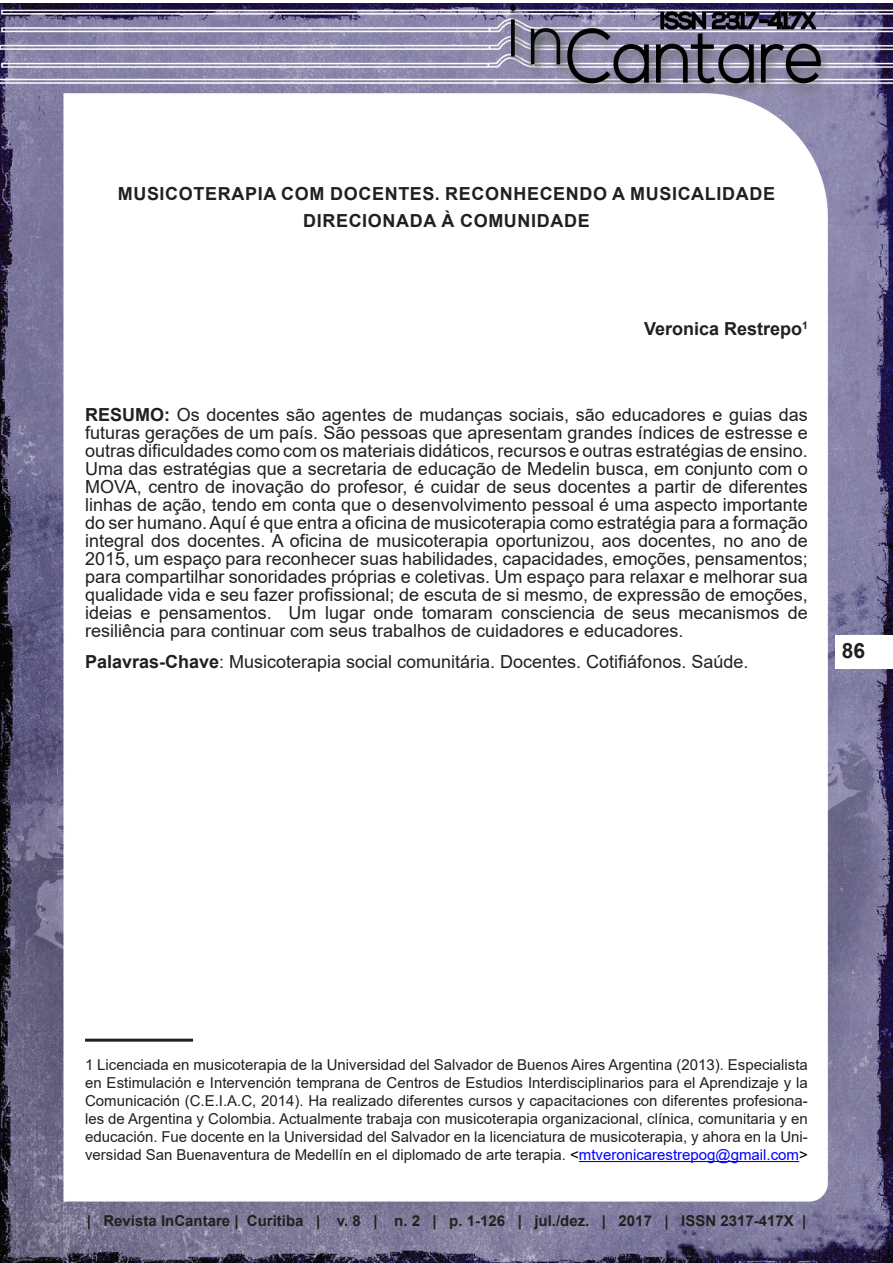
<style>
.page{position:relative;width:893px;height:1263px;background:#fff}
.page>*{position:absolute;margin:0;border:0;box-sizing:border-box;transform-origin:0 0}
.t1{font:700 21px "Arial";color:#231f20}
.t2{font:18px/18px "Arial";color:#231f20;text-align:justify}
.t3{font:700 18px/27px "Arial";letter-spacing:.035em;color:#231f20;text-align:center}
.t4{font:700 18px "Arial";color:#231f20}
.t5{font:15px/18px "Arial";color:#231f20;text-align:justify}
.t6{font:700 15px "Arial";color:#231f20}
.s1{font-weight:700}
.s2{color:#000}
.s3{color:#00f}
</style>
<div class="page">
<img style="left:0;top:3px;width:893px;height:1260px">
<div style="left:836px;top:635px;width:57px;height:33px;background:#fff"></div>
<hr style="left:85px;top:1039px;width:108px;height:3px;background:#231f20">
<hr style="left:579px;top:1161px;width:220px;height:1px;background:#00f">
<p class="t3" style="left:118px;top:181px;width:659px">MUSICOTERAPIA COM DOCENTES. RECONHECENDO A MUSICALIDADE<br>DIRECIONADA À COMUNIDADE</p>
<p class="t4" style="left:644px;top:316px;width:165px">Veronica Restrepo<sup>1</sup></p>
<p class="t2" style="left:85px;top:405px;width:724px"><span class="s1">RESUMO:</span> Os docentes são agentes de mudanças sociais, são educadores e guias das futuras gerações de um país. São pessoas que apresentam grandes índices de estresse e outras dificuldades como com os materiais didáticos, recursos e outras estratégias de ensino.<br>Uma das estratégias que a secretaria de educação de Medelin busca, em conjunto com o MOVA, centro de inovação do profesor, é cuidar de seus docentes a partir de diferentes linhas de ação, tendo em conta que o desenvolvimento pessoal é uma aspecto importante do ser humano. Aquí é que entra a oficina de musicoterapia como estratégia para a formação integral dos docentes. A oficina de musicoterapia oportunizou, aos docentes, no ano de 2015, um espaço para reconhecer suas habilidades, capacidades, emoções, pensamentos; para compartilhar sonoridades próprias e coletivas. Um espaço para relaxar e melhorar sua qualidade vida e seu fazer profissional; de escuta de si mesmo, de expressão de emoções, ideias e pensamentos. Um lugar onde tomaram consciencia de seus mecanismos de resiliência para continuar com seus trabalhos de cuidadores e educadores.</p>
<p class="t2" style="left:85px;top:652px;width:665px"><span class="s1">Palavras-Chave</span>: Musicoterapia social comunitária. Docentes. Cotifiáfonos. Saúde.</p>
<p class="t1" style="left:842px;top:636px;width:25px">86</p>
<p class="t5" style="left:85px;top:1055px;width:724px">1 Licenciada en musicoterapia de la Universidad del Salvador de Buenos Aires Argentina (2013). Especialista en Estimulación e Intervención temprana de Centros de Estudios Interdisciplinarios para el Aprendizaje y la Comunicación (C.E.I.A.C, 2014). Ha realizado diferentes cursos y capacitaciones con diferentes profesiona&shy;les de Argentina y Colombia. Actualmente trabaja con musicoterapia organizacional, clínica, comunitaria y en educación. Fue docente en la Universidad del Salvador en la licenciatura de musicoterapia, y ahora en la Uni&shy;versidad San Buenaventura de Medellín en el diplomado de arte terapia. <span class="s2">&lt;</span><span class="s3">mtveronicarestrepog@gmail.com</span><span class="s2">&gt;</span></p>
<p class="t6" style="left:87px;top:1210px;width:721px">| Revista InCantare | Curitiba | v. 8 | n. 2 | p. 1-126 | jul./dez. | 2017 | ISSN 2317-417X |</p>
</div>
